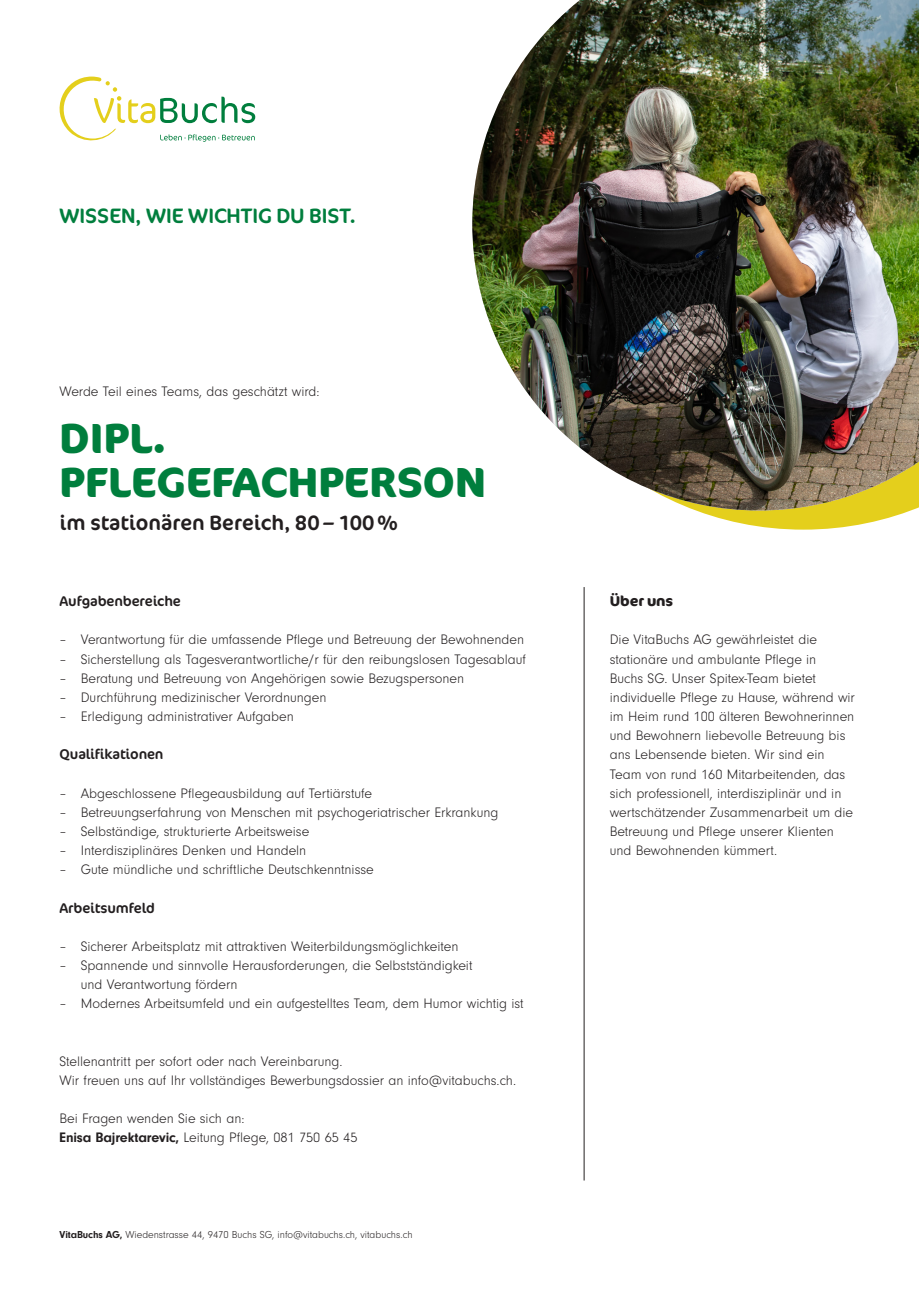
<style>
.page{position:relative;width:919px;height:1289px;background:#fff}
.page>*{position:absolute;margin:0;border:0;box-sizing:border-box;transform-origin:0 0}
.t1{font:700 42px/43.5px "Cocon Pro";color:#007e3d}
.t2{font:21px "Cocon Pro";color:#231f20}
.t3{font:21px "Cocon Pro";color:#007e3d}
.t4{font:300 14.25px/19.2px "Neuzeit Gro";color:#231f20}
.t5{font:14.25px "Cocon Pro";letter-spacing:-.01em;color:#231f20}
.t6{font:700 14.25px "Cocon Pro";letter-spacing:-.01em;color:#231f20}
.t7{font:300 10.5px "Neuzeit Gro";color:#231f20}
.s1{font-weight:700}
</style>
<div class="page">
<svg style="left:59px;top:76px;width:196px;height:66px"></svg>
<hr style="left:583px;top:587px;width:1px;height:593px;background:#231f20">
<svg style="left:695px;top:510px;width:217px;height:19px;fill:#e4cf1c"></svg>
<img style="left:472px;top:0;width:446px;height:510px">
<h2 class="t3" style="left:60px;top:202px;width:297px">WISSEN, WIE WICHTIG DU BIST.</h2>
<p class="t4" style="left:60px;top:382px;width:261px">Werde Teil eines Teams, das geschätzt wird:</p>
<h1 class="t1" style="left:60px;top:415px;width:427px">DIPL.<br>PFLEGEFACHPERSON</h1>
<h2 class="t2" style="left:60px;top:508px;width:340px">im stationären Bereich, 80–100%</h2>
<p class="t5" style="left:60px;top:591px;width:123px">Aufgabenbereiche</p>
<p class="t4" style="left:60px;top:630px;width:466px">– Verantwortung für die umfassende Pflege und Betreuung der Bewohnenden</p>
<p class="t4" style="left:60px;top:649px;width:468px">– Sicherstellung als Tagesverantwortliche/r für den reibungslosen Tagesablauf</p>
<p class="t4" style="left:60px;top:669px;width:406px">– Beratung und Betreuung von Angehörigen sowie Bezugspersonen</p>
<p class="t4" style="left:60px;top:688px;width:268px">– Durchführung medizinischer Verordnungen</p>
<p class="t4" style="left:60px;top:707px;width:236px">– Erledigung administrativer Aufgaben</p>
<p class="t5" style="left:60px;top:745px;width:105px">Qualifikationen</p>
<p class="t4" style="left:60px;top:783px;width:314px">– Abgeschlossene Pflegeausbildung auf Tertiärstufe</p>
<p class="t4" style="left:60px;top:802px;width:440px">– Betreuungserfahrung von Menschen mit psychogeriatrischer Erkrankung</p>
<p class="t4" style="left:60px;top:822px;width:251px">– Selbständige, strukturierte Arbeitsweise</p>
<p class="t4" style="left:60px;top:841px;width:248px">– Interdisziplinäres Denken und Handeln</p>
<p class="t4" style="left:60px;top:860px;width:316px">– Gute mündliche und schriftliche Deutschkenntnisse</p>
<p class="t5" style="left:60px;top:898px;width:97px">Arbeitsumfeld</p>
<p class="t4" style="left:60px;top:936px;width:400px">– Sicherer Arbeitsplatz mit attraktiven Weiterbildungsmöglichkeiten</p>
<p class="t4" style="left:81px;top:956px;width:393px;text-indent:-21px">– Spannende und sinnvolle Herausforderungen, die Selbstständigkeit und Verantwortung fördern</p>
<p class="t4" style="left:60px;top:994px;width:465px">– Modernes Arbeitsumfeld und ein aufgestelltes Team, dem Humor wichtig ist</p>
<p class="t4" style="left:60px;top:1051px;width:458px">Stellenantritt per sofort oder nach Vereinbarung.<br>Wir freuen uns auf Ihr vollständiges Bewerbungsdossier an info@vitabuchs.ch.</p>
<p class="t4" style="left:60px;top:1109px;width:299px">Bei Fragen wenden Sie sich an:<br><span class="s1">Enisa Bajrektarevic,</span> Leitung Pflege, 081 750 65 45</p>
<p class="t7" style="left:60px;top:1228px;width:354px"><span class="s1">VitaBuchs AG,</span> Wiedenstrasse 44, 9470 Buchs SG, info@vitabuchs.ch, vitabuchs.ch</p>
<p class="t6" style="left:609px;top:591px;width:65px">Über uns</p>
<p class="t4" style="left:609px;top:630px;width:247px">Die VitaBuchs AG gewährleistet die stationäre und ambulante Pflege in<br>Buchs SG. Unser Spitex-Team bietet individuelle Pflege zu Hause, während wir im Heim rund 100 älteren Bewohnerinnen und Bewohnern liebevolle Betreuung bis ans Lebensende bieten. Wir sind ein Team von rund 160 Mitarbeitenden, das sich professionell, interdisziplinär und in wertschätzender Zusammenarbeit um die Betreuung und Pflege unserer Klienten und Bewohnenden kümmert.</p>
</div>
